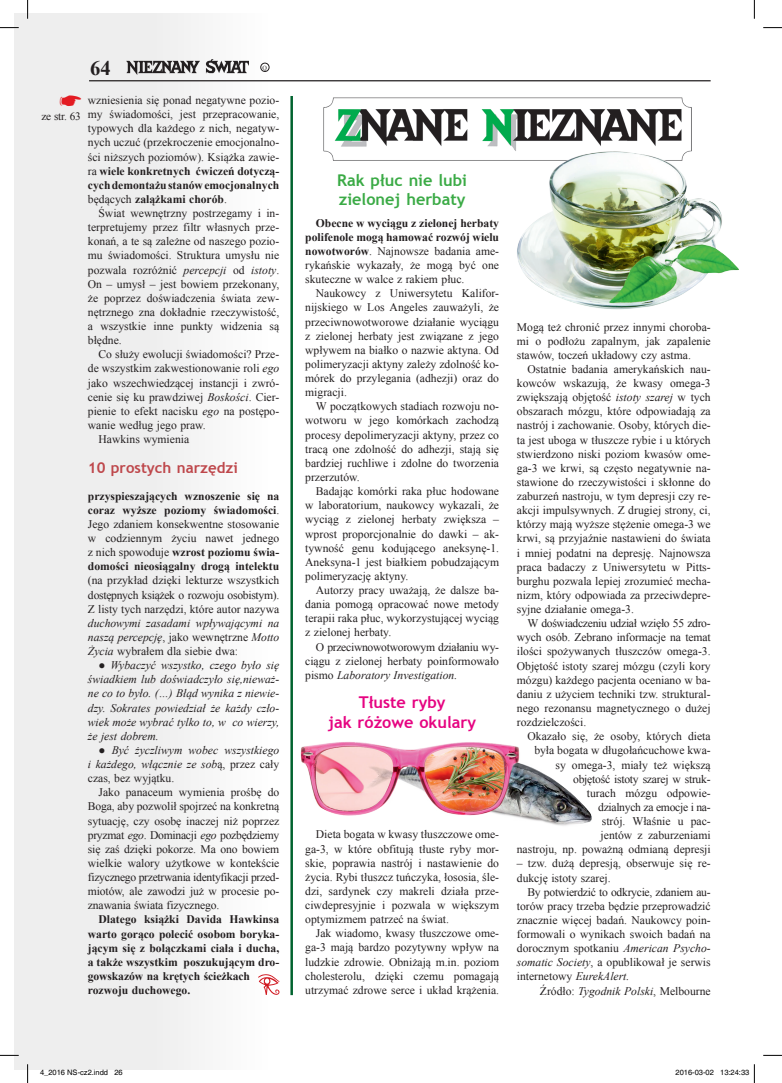
<style>
.page{position:relative;width:782px;height:1083px;background:#fff}
.page>*{position:absolute;margin:0;border:0;box-sizing:border-box;transform-origin:0 0}
.t1{font:700 20.62px "Times New Roman";color:#231f20}
.t2{font:700 16.25px/18.8px "Trebuchet MS";color:#3aaa45}
.t3{font:700 16.25px/20px "Trebuchet MS";color:#e60381;text-align:center}
.t4{font:700 15px "Trebuchet MS";color:#be474b}
.t5{font:11.62px/14.1px "Times New Roman";color:#231f20;text-align:justify}
.t6{font:700 11.62px/14.1px "Times New Roman";color:#231f20;text-align:justify}
.t7{font:italic 11.62px/14.1px "Times New Roman";color:#231f20;text-align:justify}
.t8{font:11.25px "Times New Roman";letter-spacing:-.02em;color:#231f20}
.t9{font:7.5px "Helvetica";color:#000}
.t10{font:6.25px "Times New Roman";color:#231f20}
.s1{font-weight:700}
.s2{font-style:italic}
.s3{font-weight:400}
.s4{font-style:normal}
</style>
<div class="page">
<div style="left:14px;top:13px;width:272px;height:1056px;background:linear-gradient(to right,#e9e9e9,#fcfcfc)"></div>
<img style="left:126px;top:59px;width:123px;height:16px">
<hr style="left:89px;top:80px;width:621px;height:1px;background:#231f20">
<div style="left:260px;top:63px;width:9px;height:9px;border:1px solid #231f20;border-radius:50%"></div>
<img style="left:323px;top:97px;width:369px;height:64px">
<img style="left:300px;top:742px;width:292px;height:84px">
<img style="left:494px;top:138px;width:245px;height:172px">
<hr style="left:290px;top:96px;width:3px;height:899px;background:#00632f">
<img style="left:258px;top:974px;width:22px;height:20px">
<svg style="left:0;top:27px;width:19px;height:1px"></svg>
<svg style="left:763px;top:27px;width:19px;height:1px"></svg>
<svg style="left:0;top:1054px;width:19px;height:2px"></svg>
<svg style="left:763px;top:1054px;width:19px;height:2px"></svg>
<svg style="left:27px;top:0;width:1px;height:19px"></svg>
<svg style="left:27px;top:1064px;width:1px;height:19px"></svg>
<svg style="left:753px;top:0;width:2px;height:19px"></svg>
<svg style="left:40px;top:1069px;width:68px;height:1px"></svg>
<svg style="left:753px;top:1064px;width:2px;height:19px"></svg>
<svg style="left:60px;top:96px;width:21px;height:10px"></svg>
<h1 class="t1" style="left:90px;top:54px;width:22px">64</h1>
<p class="t10" style="left:262px;top:64px;width:6px">Q</p>
<p class="t5" style="left:88px;top:93px;width:193px">wzniesienia się ponad negatywne pozio&shy;my świadomości, jest przepracowanie, typowych dla każdego z nich, negatyw&shy;nych uczuć (przekroczenie emocjonalno&shy;ści niższych poziomów). Książka zawie&shy;ra <span class="s1">wiele konkretnych ćwiczeń dotyczą&shy;cych demontażu stanów emocjonalnych </span>będących <span class="s1">zalążkami chorób</span>.</p>
<p class="t5" style="left:88px;top:206px;width:193px;text-indent:11px">Świat wewnętrzny postrzegamy i in&shy;terpretujemy przez filtr własnych prze&shy;konań, a te są zależne od naszego pozio&shy;mu świadomości. Struktura umysłu nie pozwala rozróżnić <span class="s2">percepcji</span> od <span class="s2">istoty</span>.<br>On – umysł – jest bowiem przekonany, że poprzez doświadczenia świata zew&shy;nętrznego zna dokładnie rzeczywistość, a wszystkie inne punkty widzenia są błędne.</p>
<p class="t5" style="left:98px;top:347px;width:181px">Co służy ewolucji świadomości? Prze-</p>
<p class="t5" style="left:88px;top:361px;width:193px">de wszystkim zakwestionowanie roli <span class="s2">ego</span></p>
<p class="t5" style="left:88px;top:375px;width:193px">jako wszechwiedzącej instancji i zwró-</p>
<p class="t5" style="left:88px;top:390px;width:193px">cenie się ku prawdziwej <span class="s2">Boskości</span>. Cier-</p>
<p class="t5" style="left:88px;top:404px;width:193px">pienie to efekt nacisku <span class="s2">ego</span> na postępo-</p>
<p class="t5" style="left:88px;top:418px;width:119px">wanie według jego praw.</p>
<p class="t5" style="left:98px;top:432px;width:92px">Hawkins wymienia</p>
<p class="t4" style="left:88px;top:458px;width:151px">10 prostych narzędzi</p>
<p class="t6" style="left:88px;top:488px;width:193px">przyspieszających wznoszenie się na coraz wyższe poziomy świadomości<span class="s3">.<br>Jego zdaniem konsekwentne stosowanie w codziennym życiu nawet jednego z nich spowoduje</span> wzrost poziomu świa&shy;domości nieosiągalny drogą intelektu</p>
<p class="t5" style="left:88px;top:573px;width:193px">(na przykład dzięki lekturze wszystkich dostępnych książek o rozwoju osobistym).<br>Z listy tych narzędzi, które autor nazywa</p>
<p class="t7" style="left:88px;top:615px;width:193px">duchowymi zasadami wpływającymi na naszą percepcję<span class="s4">, jako wewnętrzne</span> Motto Życia <span class="s4">wybrałem dla siebie dwa:</span></p>
<p class="t7" style="left:88px;top:658px;width:193px;text-indent:11px"><span class="s4">●</span> Wybaczyć wszystko, czego było się świadkiem lub doświadczyło się,nieważ&shy;ne co to było. (…) Błąd wynika z niewie&shy;dzy. Sokrates powiedział że każdy czło&shy;wiek może wybrać tylko to, w co wierzy, że jest dobrem.</p>
<p class="t7" style="left:88px;top:743px;width:193px;text-indent:11px"><span class="s4">●</span> Być życzliwym wobec wszystkiego i każdego, włącznie ze sob<span class="s4">ą, przez cały czas, bez wyjątku.</span></p>
<p class="t5" style="left:88px;top:785px;width:193px;text-indent:11px">Jako panaceum wymienia prośbę do Boga, aby pozwolił spojrzeć na konkretną sytuację, czy osobę inaczej niż poprzez pryzmat <span class="s2">ego</span>. Dominacji <span class="s2">ego</span> pozbędziemy się zaś dzięki pokorze. Ma ono bowiem wielkie walory użytkowe w kontekście fizycznego przetrwania identyfikacji przed&shy;miotów, ale zawodzi już w procesie po&shy;znawania świata fizycznego.</p>
<p class="t6" style="left:88px;top:912px;width:193px;text-align:left;text-indent:11px">Dlatego książki Davida Hawkinsa warto gorąco polecić osobom boryka&shy;jącym się z bolączkami ciała i ducha, a także wszystkim poszukującym dro&shy;gowskazów na krętych ścieżkach rozwoju duchowego.</p>
<p class="t8" style="left:41px;top:109px;width:41px">ze str. 63</p>
<h2 class="t2" style="left:337px;top:171px;width:131px">Rak płuc nie lubi zielonej herbaty</h2>
<p class="t5" style="left:305px;top:216px;width:195px;text-indent:11px"><span class="s1">Obecne w wyciągu z zielonej herbaty polifenole mogą hamować rozwój wielu nowotworów</span>. Najnowsze badania ame&shy;rykańskie wykazały, że mogą być one skuteczne w walce z rakiem płuc.</p>
<p class="t5" style="left:305px;top:286px;width:195px;text-indent:11px">Naukowcy z Uniwersytetu Kalifor&shy;nijskiego w Los Angeles zauważyli, że przeciwnowotworowe działanie wyciągu z zielonej herbaty jest związane z jego wpływem na białko o nazwie aktyna. Od polimeryzacji aktyny zależy zdolność ko&shy;mórek do przylegania (adhezji) oraz do migracji.</p>
<p class="t5" style="left:305px;top:399px;width:195px;text-indent:11px">W początkowych stadiach rozwoju no&shy;wotworu w jego komórkach zachodzą procesy depolimeryzacji aktyny, przez co tracą one zdolność do adhezji, stają się bardziej ruchliwe i zdolne do tworzenia przerzutów.</p>
<p class="t5" style="left:305px;top:484px;width:195px;text-indent:11px">Badając komórki raka płuc hodowane w laboratorium, naukowcy wykazali, że wyciąg z zielonej herbaty zwiększa – wprost proporcjonalnie do dawki – ak&shy;tywność genu kodującego aneksynę-1.<br>Aneksyna-1 jest białkiem pobudzającym polimeryzację aktyny.</p>
<p class="t5" style="left:305px;top:583px;width:195px;text-indent:11px">Autorzy pracy uważają, że dalsze ba&shy;dania pomogą opracować nowe metody terapii raka płuc, wykorzystującej wyciąg z zielonej herbaty.</p>
<p class="t5" style="left:305px;top:639px;width:195px;text-indent:11px">O przeciwnowotworowym działaniu wy&shy;ciągu z zielonej herbaty poinformowało pismo <span class="s2">Laboratory Investigation.</span></p>
<h2 class="t3" style="left:328px;top:692px;width:150px">Tłuste ryby<br>jak różowe okulary</h2>
<p class="t5" style="left:305px;top:827px;width:195px;text-indent:11px">Dieta bogata w kwasy tłuszczowe ome&shy;ga-3, w które obfitują tłuste ryby mor&shy;skie, poprawia nastrój i nastawienie do życia. Rybi tłuszcz tuńczyka, łososia, śle&shy;dzi, sardynek czy makreli działa prze&shy;ciwdepresyjnie i pozwala w większym optymizmem patrzeć na świat.</p>
<p class="t5" style="left:305px;top:926px;width:195px;text-indent:11px">Jak wiadomo, kwasy tłuszczowe ome&shy;ga-3 mają bardzo pozytywny wpływ na ludzkie zdrowie. Obniżają m.in. poziom cholesterolu, dzięki czemu pomagają utrzymać zdrowe serce i układ krążenia.</p>
<p class="t5" style="left:517px;top:319px;width:195px">Mogą też chronić przez innymi choroba&shy;mi o podłożu zapalnym, jak zapalenie stawów, toczeń układowy czy astma.</p>
<p class="t5" style="left:517px;top:362px;width:195px;text-indent:11px">Ostatnie badania amerykańskich nau&shy;kowców wskazują, że kwasy omega-3 zwiększają objętość <span class="s2">istoty szarej</span> w tych obszarach mózgu, które odpowiadają za nastrój i zachowanie. Osoby, których die&shy;ta jest uboga w tłuszcze rybie i u których stwierdzono niski poziom kwasów ome&shy;ga-3 we krwi, są często negatywnie na&shy;stawione do rzeczywistości i skłonne do zaburzeń nastroju, w tym depresji czy re&shy;akcji impulsywnych. Z drugiej strony, ci, którzy mają wyższe stężenie omega-3 we krwi, są przyjaźnie nastawieni do świata i mniej podatni na depresję. Najnowsza praca badaczy z Uniwersytetu w Pitts&shy;burghu pozwala lepiej zrozumieć mecha&shy;nizm, który odpowiada za przeciwdepre&shy;syjne działanie omega-3.</p>
<p class="t5" style="left:517px;top:616px;width:195px;text-indent:11px">W doświadczeniu udział wzięło 55 zdro&shy;wych osób. Zebrano informacje na temat ilości spożywanych tłuszczów omega-3.<br>Objętość istoty szarej mózgu (czyli kory mózgu) każdego pacjenta oceniano w ba&shy;daniu z użyciem techniki tzw. struktural&shy;nego rezonansu magnetycznego o dużej rozdzielczości.</p>
<p class="t5" style="left:517px;top:729px;width:195px;text-align:right">Okazało się, że osoby, których dieta była bogata w długołańcuchowe kwa-<br>sy omega-3, miały też większą objętość istoty szarej w struk-<br>turach mózgu odpowie-<br>dzialnych za emocje i na-<br>strój. Właśnie u pac-<br>jentów z zaburzeniami<br>nastroju, np. poważną odmianą depresji</p>
<p class="t5" style="left:517px;top:856px;width:195px">– tzw. dużą depresją, obserwuje się re&shy;dukcję istoty szarej.</p>
<p class="t5" style="left:517px;top:884px;width:195px;text-indent:11px">By potwierdzić to odkrycie, zdaniem au&shy;torów pracy trzeba będzie przeprowadzić znacznie więcej badań. Naukowcy poin&shy;formowali o wynikach swoich badań na dorocznym spotkaniu <span class="s2">American Psycho&shy;somatic Society</span>, a opublikował je serwis internetowy <span class="s2">EurekAlert.</span></p>
<p class="t5" style="left:540px;top:983px;width:172px">Źródło: <span class="s2">Tygodnik Polski</span>, Melbourne</p>
<p class="t9" style="left:40px;top:1068px;width:84px">4_2016 NS-cz2.indd 26</p>
<p class="t9" style="left:675px;top:1068px;width:75px">2016-03-02 13:24:33</p>
</div>
